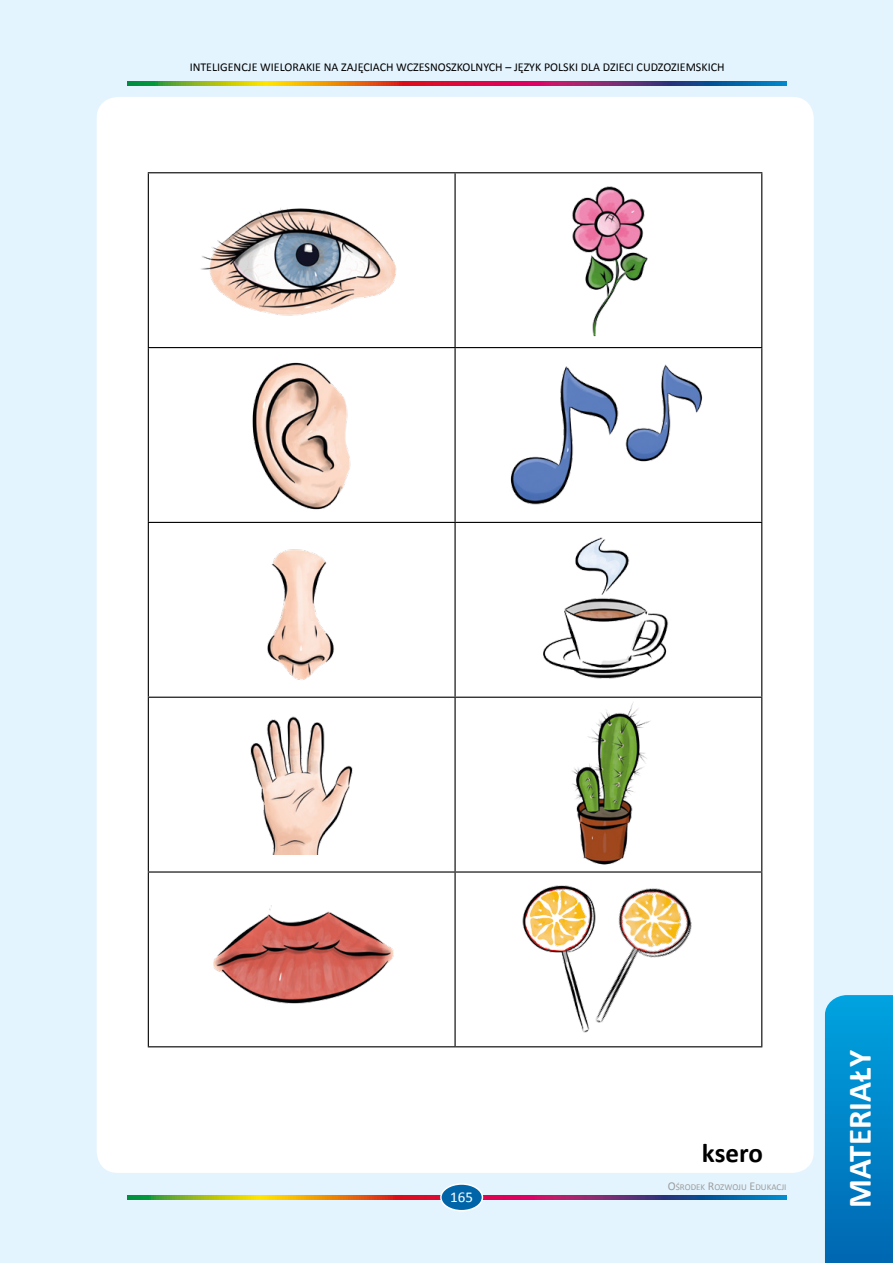
<style>
.page{position:relative;width:893px;height:1263px;background:#e4f4fe}
.page>*{position:absolute;margin:0;border:0;box-sizing:border-box;transform-origin:0 0}
.t1{font:700 33px "Calibri";color:#fff}
.t2{font:700 27px "Calibri";letter-spacing:-.005em;color:#000}
.t3{font:15px "Calibri";color:#fff}
.t4{font:12px "Calibri";color:#000}
.t5{font:9px "Calibri";color:#9d9d9c}
.s1{font-size:12px}
</style>
<div class="page">
<svg style="left:128px;top:1195px;width:659px;height:4px;background:#91614a"></svg>
<div style="left:440px;top:1183px;width:43px;height:28px;background:#0065a8;border:2px solid #fff;border-radius:50%"></div>
<svg style="left:128px;top:81px;width:659px;height:4px;background:#965b48"></svg>
<svg style="left:825px;top:995px;width:68px;height:268px;background:#0185c9"></svg>
<div style="left:97px;top:97px;width:717px;height:1076px;background:#fff;border-radius:21px"></div>
<hr style="left:148px;top:172px;width:307px;height:1px;background:#000">
<hr style="left:148px;top:173px;width:1px;height:174px;background:#000">
<hr style="left:455px;top:172px;width:307px;height:1px;background:#000">
<hr style="left:454px;top:173px;width:2px;height:174px;background:#000">
<hr style="left:761px;top:173px;width:1px;height:174px;background:#000">
<hr style="left:148px;top:347px;width:307px;height:1px;background:#000">
<hr style="left:148px;top:348px;width:1px;height:174px;background:#000">
<hr style="left:455px;top:347px;width:307px;height:1px;background:#000">
<hr style="left:454px;top:348px;width:2px;height:174px;background:#000">
<hr style="left:761px;top:348px;width:1px;height:174px;background:#000">
<hr style="left:148px;top:522px;width:307px;height:1px;background:#000">
<hr style="left:148px;top:523px;width:1px;height:174px;background:#000">
<hr style="left:455px;top:522px;width:307px;height:1px;background:#000">
<hr style="left:454px;top:523px;width:2px;height:174px;background:#000">
<hr style="left:761px;top:523px;width:1px;height:174px;background:#000">
<hr style="left:148px;top:697px;width:307px;height:1px;background:#000">
<hr style="left:148px;top:698px;width:1px;height:173px;background:#000">
<hr style="left:455px;top:697px;width:307px;height:1px;background:#000">
<hr style="left:454px;top:698px;width:2px;height:173px;background:#000">
<hr style="left:761px;top:698px;width:1px;height:173px;background:#000">
<hr style="left:148px;top:871px;width:307px;height:1px;background:#000">
<hr style="left:148px;top:872px;width:1px;height:174px;background:#000">
<hr style="left:455px;top:871px;width:307px;height:1px;background:#000">
<hr style="left:454px;top:872px;width:2px;height:174px;background:#000">
<hr style="left:761px;top:872px;width:1px;height:174px;background:#000">
<hr style="left:148px;top:1046px;width:307px;height:1px;background:#000">
<hr style="left:455px;top:1046px;width:307px;height:1px;background:#000">
<img style="left:572px;top:186px;width:76px;height:151px">
<img style="left:510px;top:366px;width:109px;height:139px">
<img style="left:625px;top:364px;width:78px;height:98px">
<img style="left:543px;top:537px;width:126px;height:142px">
<img style="left:568px;top:697px;width:86px;height:168px">
<img style="left:522px;top:888px;width:23px;height:63px">
<img style="left:545px;top:871px;width:163px;height:162px">
<img style="left:201px;top:208px;width:196px;height:108px">
<img style="left:252px;top:362px;width:99px;height:148px">
<img style="left:267px;top:549px;width:67px;height:131px">
<img style="left:250px;top:716px;width:103px;height:139px">
<img style="left:213px;top:906px;width:181px;height:98px">
<p class="t4" style="left:190px;top:59px;width:536px">INTELIGENCJE WIELORAKIE NA ZAJĘCIACH WCZESNOSZKOLNYCH – JĘZYK POLSKI DLA DZIECI CUDZOZIEMSKICH</p>
<p class="t3" style="left:450px;top:1188px;width:24px">165</p>
<p class="t2" style="left:702px;top:1135px;width:62px">ksero</p>
<p class="t5" style="left:668px;top:1181px;width:120px"><span class="s1">O</span>ŚRODEK <span class="s1">R</span>OZWOJU <span class="s1">E</span>DUKACJI</p>
<p class="t1" style="left:839px;top:1208px;width:159px;rotate:-90deg">MATERIAŁY</p>
</div>
